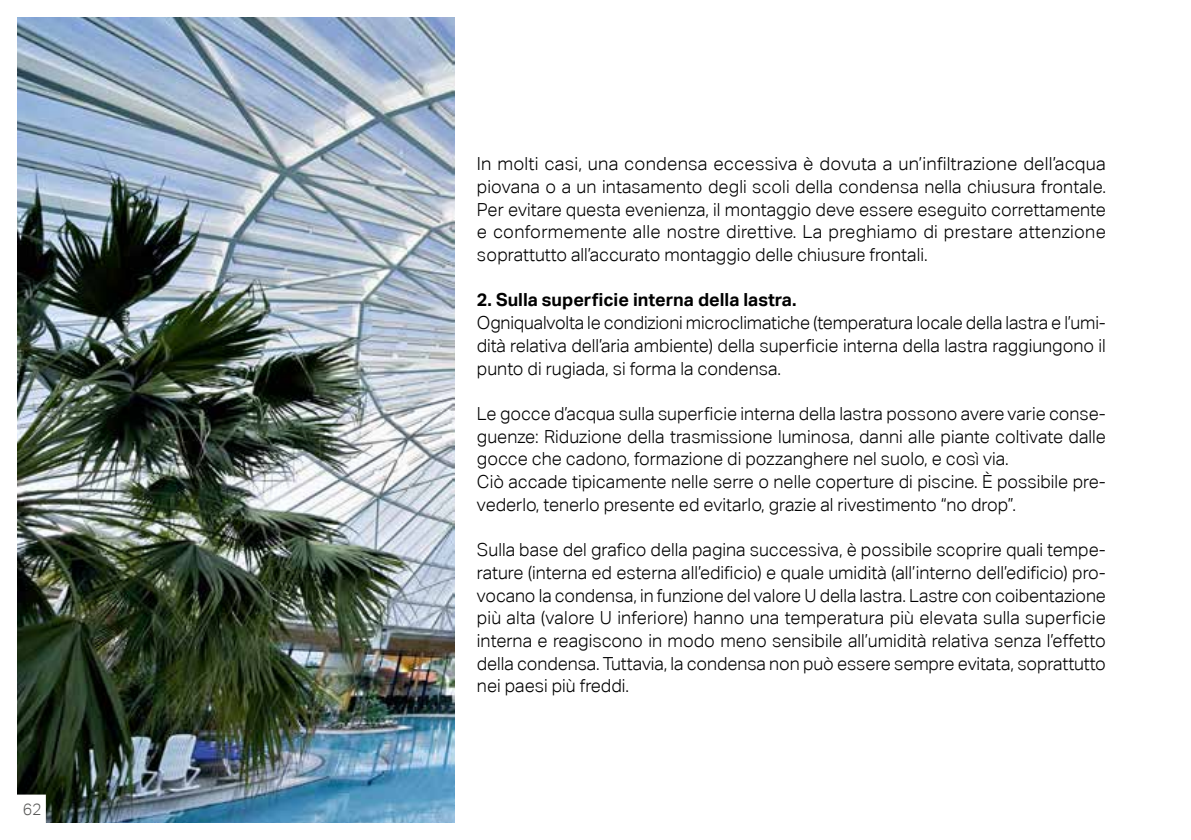
<style>
.page{position:relative;width:1191px;height:840px;background:#fff}
.page>*{position:absolute;margin:0;border:0;box-sizing:border-box;transform-origin:0 0}
.t1{font:300 18px/22.6px "Aktiv Grotesk";color:#000;text-align:justify}
.t2{font:700 18px "Aktiv Grotesk";color:#000}
.t3{font:300 16px "Aktiv Grotesk";color:#5a5a59}
</style>
<div class="page">
<img style="left:17px;top:17px;width:437px;height:805px">
<svg style="left:17px;top:792px;width:31px;height:31px"></svg>
<p class="t3" style="left:23px;top:800px;width:20px">62</p>
<p class="t1" style="left:477px;top:152px;width:630px">In molti casi, una condensa eccessiva è dovuta a un’infiltrazione dell’acqua piovana o a un intasamento degli scoli della condensa nella chiusura frontale.<br>Per evitare questa evenienza, il montaggio deve essere eseguito correttamente e conformemente alle nostre direttive. La preghiamo di prestare attenzione soprattutto all’accurato montaggio delle chiusure frontali.</p>
<p class="t2" style="left:477px;top:289px;width:321px">2. Sulla superficie interna della lastra.</p>
<p class="t1" style="left:477px;top:311px;width:630px">Ogniqualvolta le condizioni microclimatiche (temperatura locale della lastra e l’umi&shy;dità relativa dell’aria ambiente) della superficie interna della lastra raggiungono il punto di rugiada, si forma la condensa.</p>
<p class="t1" style="left:477px;top:402px;width:630px;text-align:left">Le gocce d’acqua sulla superficie interna della lastra possono avere varie conse&shy;guenze: Riduzione della trasmissione luminosa, danni alle piante coltivate dalle gocce che cadono, formazione di pozzanghere nel suolo, e così via.<br>Ciò accade tipicamente nelle serre o nelle coperture di piscine. È possibile pre&shy;vederlo, tenerlo presente ed evitarlo, grazie al rivestimento “no drop”.</p>
<p class="t1" style="left:477px;top:538px;width:630px">Sulla base del grafico della pagina successiva, è possibile scoprire quali tempe&shy;rature (interna ed esterna all’edificio) e quale umidità (all’interno dell’edificio) pro&shy;vocano la condensa, in funzione del valore U della lastra. Lastre con coibentazione più alta (valore U inferiore) hanno una temperatura più elevata sulla superficie interna e reagiscono in modo meno sensibile all’umidità relativa senza l’effetto della condensa. Tuttavia, la condensa non può essere sempre evitata, soprattutto nei paesi più freddi.</p>
</div>
